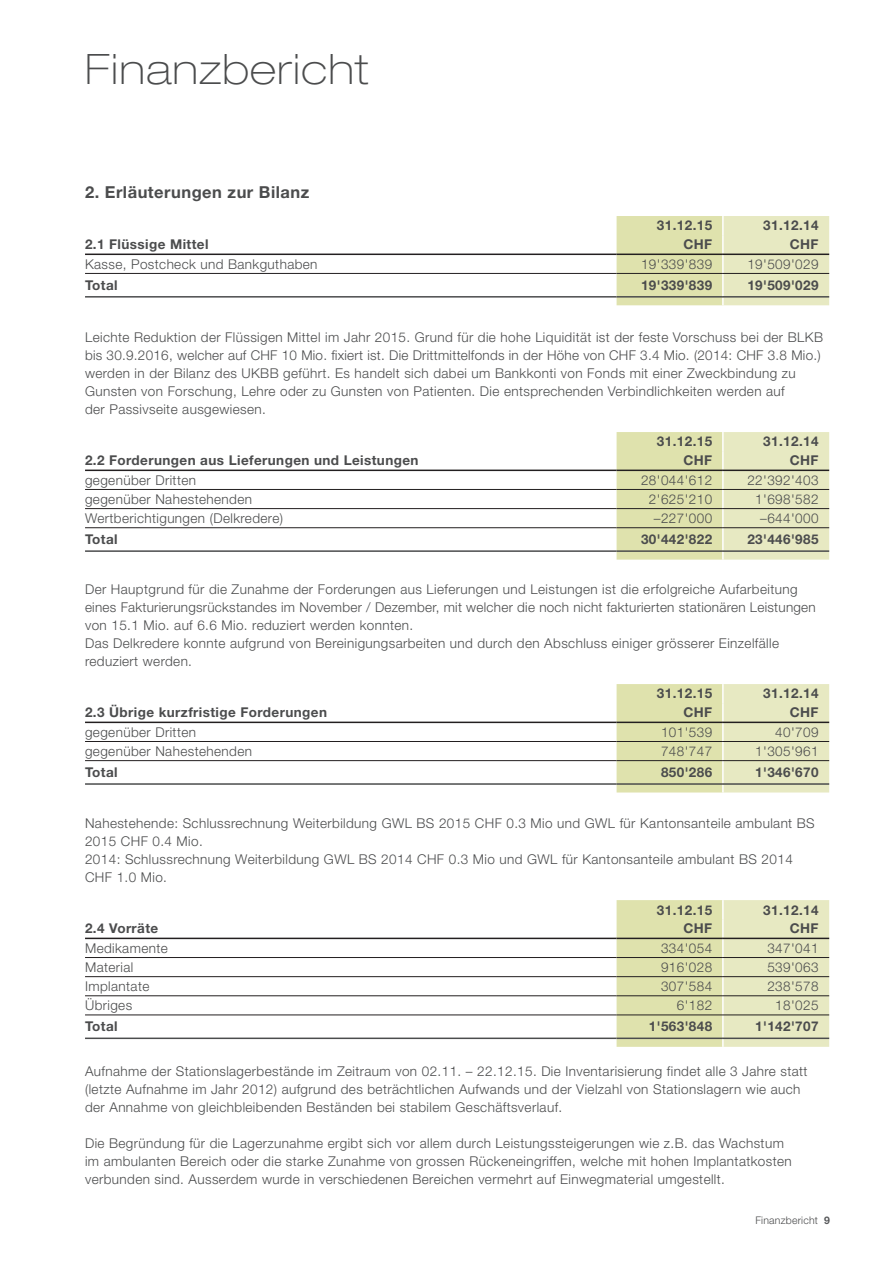
<style>
.page{position:relative;width:893px;height:1263px;background:#fff}
.page>*{position:absolute;margin:0;border:0;box-sizing:border-box;transform-origin:0 0}
.t1{font:100 expanded 42px "Helvetica Neue LT Std";letter-spacing:.03em;color:#4b4c4d}
.t2{font:700 16.5px "Helvetica Neue LT Std";letter-spacing:.03em;color:#4b4c4d}
.t3{font:300 13.5px/18px "Helvetica Neue LT Std";letter-spacing:.03em;color:#4b4c4d}
.t4{font:700 13.5px "Helvetica Neue LT Std";letter-spacing:.03em;color:#4b4c4d}
.t5{font:300 10.5px "Helvetica Neue LT Std";letter-spacing:.02em;color:#4b4c4d}
.s1{font-weight:700;color:#57585a}
</style>
<div class="page">
<svg style="left:617px;top:216px;width:212px;height:89px;background:#e1e4b6"></svg>
<hr style="left:722px;top:274px;width:2px;height:22px;background:#fff">
<hr style="left:85px;top:254px;width:532px;height:1px;background:#231f20">
<hr style="left:617px;top:254px;width:106px;height:1px;background:#231f20">
<hr style="left:723px;top:254px;width:106px;height:1px;background:#231f20">
<hr style="left:85px;top:273px;width:532px;height:1px;background:#231f20">
<hr style="left:617px;top:273px;width:106px;height:1px;background:#231f20">
<hr style="left:723px;top:273px;width:106px;height:1px;background:#231f20">
<hr style="left:85px;top:296px;width:532px;height:2px;background:#4b4c4d">
<hr style="left:617px;top:296px;width:106px;height:2px;background:#4b4c4d">
<hr style="left:723px;top:296px;width:106px;height:2px;background:#4b4c4d">
<svg style="left:617px;top:432px;width:212px;height:128px;background:#e1e4b6"></svg>
<hr style="left:722px;top:528px;width:2px;height:22px;background:#fff">
<hr style="left:85px;top:470px;width:532px;height:1px;background:#231f20">
<hr style="left:617px;top:470px;width:106px;height:1px;background:#231f20">
<hr style="left:723px;top:470px;width:106px;height:1px;background:#231f20">
<hr style="left:85px;top:489px;width:532px;height:1px;background:#231f20">
<hr style="left:617px;top:489px;width:106px;height:1px;background:#231f20">
<hr style="left:723px;top:489px;width:106px;height:1px;background:#231f20">
<hr style="left:85px;top:508px;width:532px;height:1px;background:#231f20">
<hr style="left:617px;top:508px;width:106px;height:1px;background:#231f20">
<hr style="left:723px;top:508px;width:106px;height:1px;background:#231f20">
<hr style="left:85px;top:527px;width:532px;height:1px;background:#231f20">
<hr style="left:617px;top:527px;width:106px;height:1px;background:#231f20">
<hr style="left:723px;top:527px;width:106px;height:1px;background:#231f20">
<hr style="left:85px;top:550px;width:532px;height:2px;background:#4b4c4d">
<hr style="left:617px;top:550px;width:106px;height:2px;background:#4b4c4d">
<hr style="left:723px;top:550px;width:106px;height:2px;background:#4b4c4d">
<svg style="left:617px;top:900px;width:212px;height:147px;background:#e0e3b6"></svg>
<hr style="left:722px;top:1015px;width:2px;height:22px;background:#fff">
<hr style="left:85px;top:938px;width:532px;height:1px;background:#231f20">
<hr style="left:617px;top:938px;width:106px;height:1px;background:#231f20">
<hr style="left:723px;top:938px;width:106px;height:1px;background:#231f20">
<hr style="left:85px;top:957px;width:532px;height:1px;background:#231f20">
<hr style="left:617px;top:957px;width:106px;height:1px;background:#231f20">
<hr style="left:723px;top:957px;width:106px;height:1px;background:#231f20">
<hr style="left:85px;top:976px;width:532px;height:1px;background:#231f20">
<hr style="left:617px;top:976px;width:106px;height:1px;background:#231f20">
<hr style="left:723px;top:976px;width:106px;height:1px;background:#231f20">
<hr style="left:85px;top:995px;width:532px;height:1px;background:#231f20">
<hr style="left:617px;top:995px;width:106px;height:1px;background:#231f20">
<hr style="left:723px;top:995px;width:106px;height:1px;background:#231f20">
<hr style="left:85px;top:1015px;width:532px;height:1px;background:#231f20">
<hr style="left:617px;top:1015px;width:106px;height:1px;background:#231f20">
<hr style="left:723px;top:1015px;width:106px;height:1px;background:#231f20">
<hr style="left:85px;top:1037px;width:532px;height:2px;background:#4b4c4d">
<hr style="left:617px;top:1037px;width:106px;height:2px;background:#4b4c4d">
<hr style="left:723px;top:1037px;width:106px;height:2px;background:#4b4c4d">
<svg style="left:617px;top:684px;width:212px;height:108px;background:#e1e4b6"></svg>
<hr style="left:722px;top:761px;width:2px;height:22px;background:#fff">
<hr style="left:85px;top:722px;width:532px;height:1px;background:#231f20">
<hr style="left:617px;top:722px;width:106px;height:1px;background:#231f20">
<hr style="left:723px;top:722px;width:106px;height:1px;background:#231f20">
<hr style="left:85px;top:741px;width:532px;height:1px;background:#231f20">
<hr style="left:617px;top:741px;width:106px;height:1px;background:#231f20">
<hr style="left:723px;top:741px;width:106px;height:1px;background:#231f20">
<hr style="left:85px;top:760px;width:532px;height:1px;background:#231f20">
<hr style="left:617px;top:760px;width:106px;height:1px;background:#231f20">
<hr style="left:723px;top:760px;width:106px;height:1px;background:#231f20">
<hr style="left:85px;top:783px;width:532px;height:2px;background:#4b4c4d">
<hr style="left:617px;top:783px;width:106px;height:2px;background:#4b4c4d">
<hr style="left:723px;top:783px;width:106px;height:2px;background:#4b4c4d">
<h1 class="t1" style="left:85px;top:44px;width:285px">Finanzbericht</h1>
<p class="t2" style="left:85px;top:182px;width:226px">2. Erläuterungen zur Bilanz</p>
<p class="t4" style="left:657px;top:217px;width:57px">31.12.15</p>
<p class="t4" style="left:763px;top:217px;width:57px">31.12.14</p>
<p class="t4" style="left:85px;top:236px;width:125px">2.1 Flüssige Mittel</p>
<p class="t4" style="left:683px;top:236px;width:30px">CHF</p>
<p class="t4" style="left:790px;top:236px;width:30px">CHF</p>
<p class="t3" style="left:85px;top:255px;width:234px">Kasse, Postcheck und Bankguthaben</p>
<p class="t3" style="left:641px;top:255px;width:73px">19'339'839</p>
<p class="t3" style="left:747px;top:255px;width:73px">19'509'029</p>
<p class="t4" style="left:85px;top:277px;width:34px">Total</p>
<p class="t4" style="left:641px;top:277px;width:73px">19'339'839</p>
<p class="t4" style="left:747px;top:277px;width:73px">19'509'029</p>
<p class="t3" style="left:85px;top:328px;width:739px">Leichte Reduktion der Flüssigen Mittel im Jahr 2015. Grund für die hohe Liquidität ist der feste Vorschuss bei der BLKB bis 30.9.2016, welcher auf CHF 10 Mio. fixiert ist. Die Drittmittelfonds in der Höhe von CHF 3.4 Mio. (2014: CHF 3.8 Mio.) werden in der Bilanz des UKBB geführt. Es handelt sich dabei um Bankkonti von Fonds mit einer Zweckbindung zu Gunsten von Forschung, Lehre oder zu Gunsten von Patienten. Die entsprechenden Verbindlichkeiten werden auf<br>der Passivseite ausgewiesen.</p>
<p class="t4" style="left:657px;top:433px;width:57px">31.12.15</p>
<p class="t4" style="left:763px;top:433px;width:57px">31.12.14</p>
<p class="t4" style="left:85px;top:452px;width:335px">2.2 Forderungen aus Lieferungen und Leistungen</p>
<p class="t4" style="left:683px;top:452px;width:30px">CHF</p>
<p class="t4" style="left:790px;top:452px;width:30px">CHF</p>
<p class="t3" style="left:85px;top:471px;width:113px">gegenüber Dritten</p>
<p class="t3" style="left:641px;top:471px;width:73px">28'044'612</p>
<p class="t3" style="left:747px;top:471px;width:73px">22'392'403</p>
<p class="t3" style="left:85px;top:490px;width:168px">gegenüber Nahestehenden</p>
<p class="t3" style="left:649px;top:490px;width:65px">2'625'210</p>
<p class="t3" style="left:755px;top:490px;width:65px">1'698'582</p>
<p class="t3" style="left:85px;top:509px;width:199px">Wertberichtigungen (Delkredere)</p>
<p class="t3" style="left:654px;top:509px;width:60px">–227'000</p>
<p class="t3" style="left:760px;top:509px;width:60px">–644'000</p>
<p class="t4" style="left:85px;top:531px;width:34px">Total</p>
<p class="t4" style="left:641px;top:531px;width:73px">30'442'822</p>
<p class="t4" style="left:747px;top:531px;width:73px">23'446'985</p>
<p class="t3" style="left:85px;top:580px;width:732px">Der Hauptgrund für die Zunahme der Forderungen aus Lieferungen und Leistungen ist die erfolgreiche Aufarbeitung eines Fakturierungsrückstandes im November / Dezember, mit welcher die noch nicht fakturierten stationären Leistungen von 15.1 Mio. auf 6.6 Mio. reduziert werden konnten.<br>Das Delkredere konnte aufgrund von Bereinigungsarbeiten und durch den Abschluss einiger grösserer Einzelfälle reduziert werden.</p>
<p class="t4" style="left:657px;top:685px;width:57px">31.12.15</p>
<p class="t4" style="left:763px;top:685px;width:57px">31.12.14</p>
<p class="t4" style="left:85px;top:704px;width:244px">2.3 Übrige kurzfristige Forderungen</p>
<p class="t4" style="left:683px;top:704px;width:30px">CHF</p>
<p class="t4" style="left:790px;top:704px;width:30px">CHF</p>
<p class="t3" style="left:85px;top:723px;width:113px">gegenüber Dritten</p>
<p class="t3" style="left:661px;top:723px;width:53px">101'539</p>
<p class="t3" style="left:775px;top:723px;width:45px">40'709</p>
<p class="t3" style="left:85px;top:742px;width:168px">gegenüber Nahestehenden</p>
<p class="t3" style="left:661px;top:742px;width:53px">748'747</p>
<p class="t3" style="left:755px;top:742px;width:65px">1'305'961</p>
<p class="t4" style="left:85px;top:764px;width:34px">Total</p>
<p class="t4" style="left:661px;top:764px;width:53px">850'286</p>
<p class="t4" style="left:755px;top:764px;width:65px">1'346'670</p>
<p class="t3" style="left:85px;top:814px;width:731px">Nahestehende: Schlussrechnung Weiterbildung GWL BS 2015 CHF 0.3 Mio und GWL für Kantonsanteile ambulant BS 2015 CHF 0.4 Mio.<br>2014: Schlussrechnung Weiterbildung GWL BS 2014 CHF 0.3 Mio und GWL für Kantonsanteile ambulant BS 2014<br>CHF 1.0 Mio.</p>
<p class="t4" style="left:657px;top:901px;width:57px">31.12.15</p>
<p class="t4" style="left:763px;top:901px;width:57px">31.12.14</p>
<p class="t4" style="left:85px;top:920px;width:75px">2.4 Vorräte</p>
<p class="t4" style="left:683px;top:920px;width:30px">CHF</p>
<p class="t4" style="left:790px;top:920px;width:30px">CHF</p>
<p class="t3" style="left:85px;top:939px;width:84px">Medikamente</p>
<p class="t3" style="left:661px;top:939px;width:53px">334'054</p>
<p class="t3" style="left:767px;top:939px;width:53px">347'041</p>
<p class="t3" style="left:85px;top:958px;width:50px">Material</p>
<p class="t3" style="left:661px;top:958px;width:53px">916'028</p>
<p class="t3" style="left:767px;top:958px;width:53px">539'063</p>
<p class="t3" style="left:85px;top:977px;width:66px">Implantate</p>
<p class="t3" style="left:661px;top:977px;width:53px">307'584</p>
<p class="t3" style="left:767px;top:977px;width:53px">238'578</p>
<p class="t3" style="left:85px;top:996px;width:49px">Übriges</p>
<p class="t3" style="left:677px;top:996px;width:37px">6'182</p>
<p class="t3" style="left:775px;top:996px;width:45px">18'025</p>
<p class="t4" style="left:85px;top:1018px;width:34px">Total</p>
<p class="t4" style="left:649px;top:1018px;width:65px">1'563'848</p>
<p class="t4" style="left:755px;top:1018px;width:65px">1'142'707</p>
<p class="t3" style="left:85px;top:1062px;width:724px">Aufnahme der Stationslagerbestände im Zeitraum von 02.11. – 22.12.15. Die Inventarisierung findet alle 3 Jahre statt (letzte Aufnahme im Jahr 2012) aufgrund des beträchtlichen Aufwands und der Vielzahl von Stationslagern wie auch der Annahme von gleichbleibenden Beständen bei stabilem Geschäftsverlauf.</p>
<p class="t3" style="left:85px;top:1134px;width:708px">Die Begründung für die Lagerzunahme ergibt sich vor allem durch Leistungssteigerungen wie z.B. das Wachstum im ambulanten Bereich oder die starke Zunahme von grossen Rückeneingriffen, welche mit hohen Implantatkosten verbunden sind. Ausserdem wurde in verschiedenen Bereichen vermehrt auf Einwegmaterial umgestellt.</p>
<p class="t5" style="left:755px;top:1213px;width:76px">Finanzbericht <span class="s1">9</span></p>
</div>
